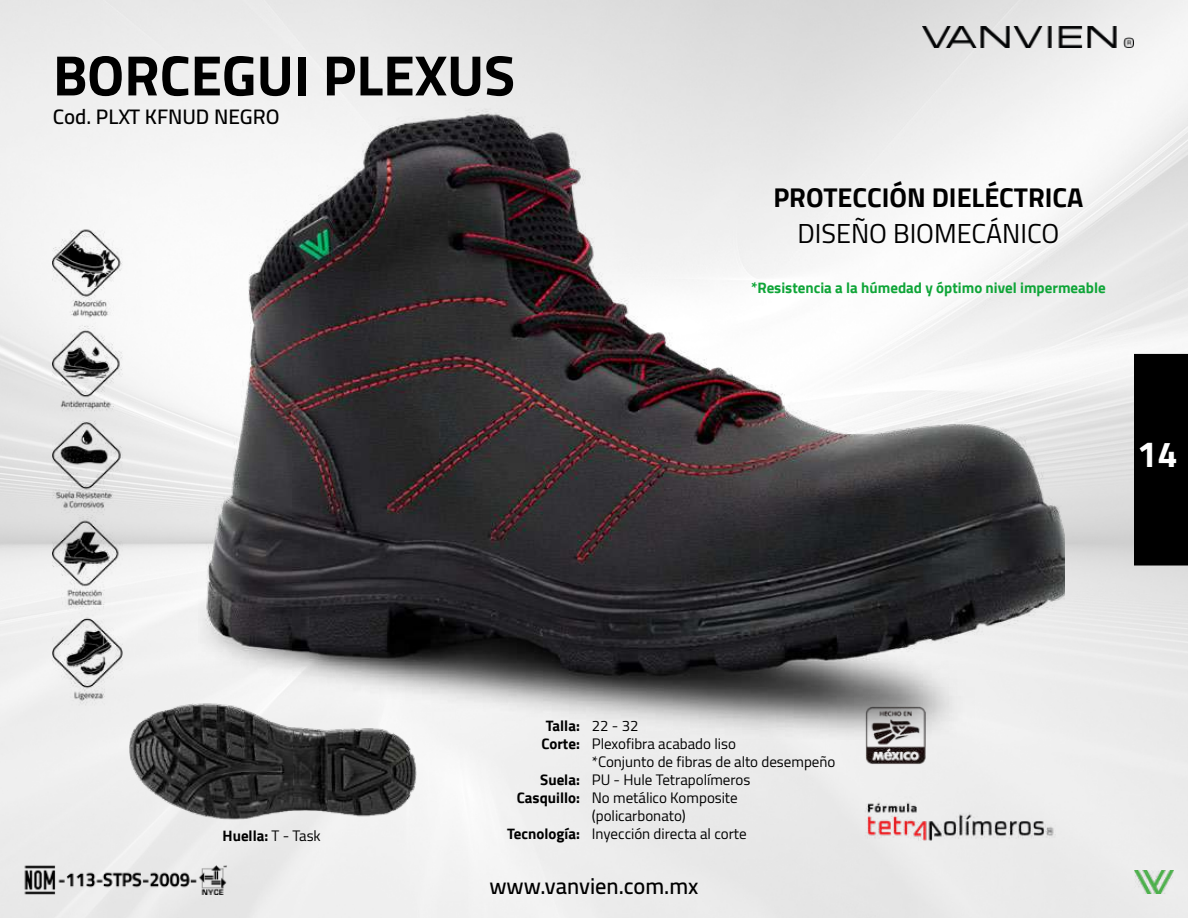
<style>
.page{position:relative;width:1188px;height:918px;background:#fff}
.page>*{position:absolute;margin:0;border:0;box-sizing:border-box;transform-origin:0 0}
.t1{font:700 57px "Cairo";color:#000}
.t2{font:700 36px "Cairo";color:#fff}
.t3{font:700 27px "Cairo";color:#000}
.t4{font:27px "Cairo";color:#000}
.t5{font:600 22.5px "Cairo";color:#000}
.t6{font:600 21px "Cairo";color:#000}
.t7{font:15px/18px "Cairo";color:#000}
.t8{font:700 15px/18px "Cairo";color:#000}
.t9{font:700 15px "Cairo";color:#0fa538}
.s1{font-weight:400}
</style>
<div class="page">
<img style="left:0;top:1px;width:1188px;height:917px">
<img style="left:923px;top:27px;width:211px;height:21px">
<img style="left:53px;top:222px;width:70px;height:490px">
<img style="left:18px;top:866px;width:211px;height:28px">
<img style="left:1134px;top:871px;width:40px;height:22px">
<img style="left:864px;top:739px;width:63px;height:28px">
<img style="left:858px;top:797px;width:212px;height:44px">
<div style="left:1135px;top:355px;width:52px;height:210px;background:#000"></div>
<div style="left:1134px;top:354px;width:54px;height:212px;border:2px solid #000"></div>
<img style="left:199px;top:101px;width:865px;height:638px">
<img style="left:129px;top:696px;width:289px;height:125px">
<h1 class="t1" style="left:53px;top:42px;width:464px">BORCEGUI PLEXUS</h1>
<h3 class="t6" style="left:53px;top:99px;width:228px">Cod. PLXT KFNUD NEGRO</h3>
<h3 class="t3" style="left:773px;top:182px;width:312px">PROTECCIÓN DIELÉCTRICA</h3>
<h3 class="t4" style="left:797px;top:211px;width:264px">DISEÑO BIOMECÁNICO</h3>
<p class="t9" style="left:751px;top:279px;width:356px">*Resistencia a la húmedad y óptimo nivel impermeable</p>
<h2 class="t2" style="left:1137px;top:433px;width:42px">14</h2>
<p class="t8" style="left:223px;top:827px;width:100px">Huella: <span class="s1">T - Task</span></p>
<p class="t8" style="left:541px;top:717px;width:40px">Talla:<br>Corte:</p>
<p class="t8" style="left:517px;top:771px;width:65px;text-align:right">Suela:<br>Casquillo:</p>
<p class="t8" style="left:507px;top:825px;width:74px">Tecnología:</p>
<p class="t7" style="left:592px;top:717px;width:245px">22 - 32<br>Plexofibra acabado liso<br>*Conjunto de fibras de alto desempeño<br>PU - Hule Tetrapolímeros<br>No metálico Komposite<br>(policarbonato)<br>Inyección directa al corte</p>
<h3 class="t5" style="left:489px;top:867px;width:211px">www.vanvien.com.mx</h3>
</div>
